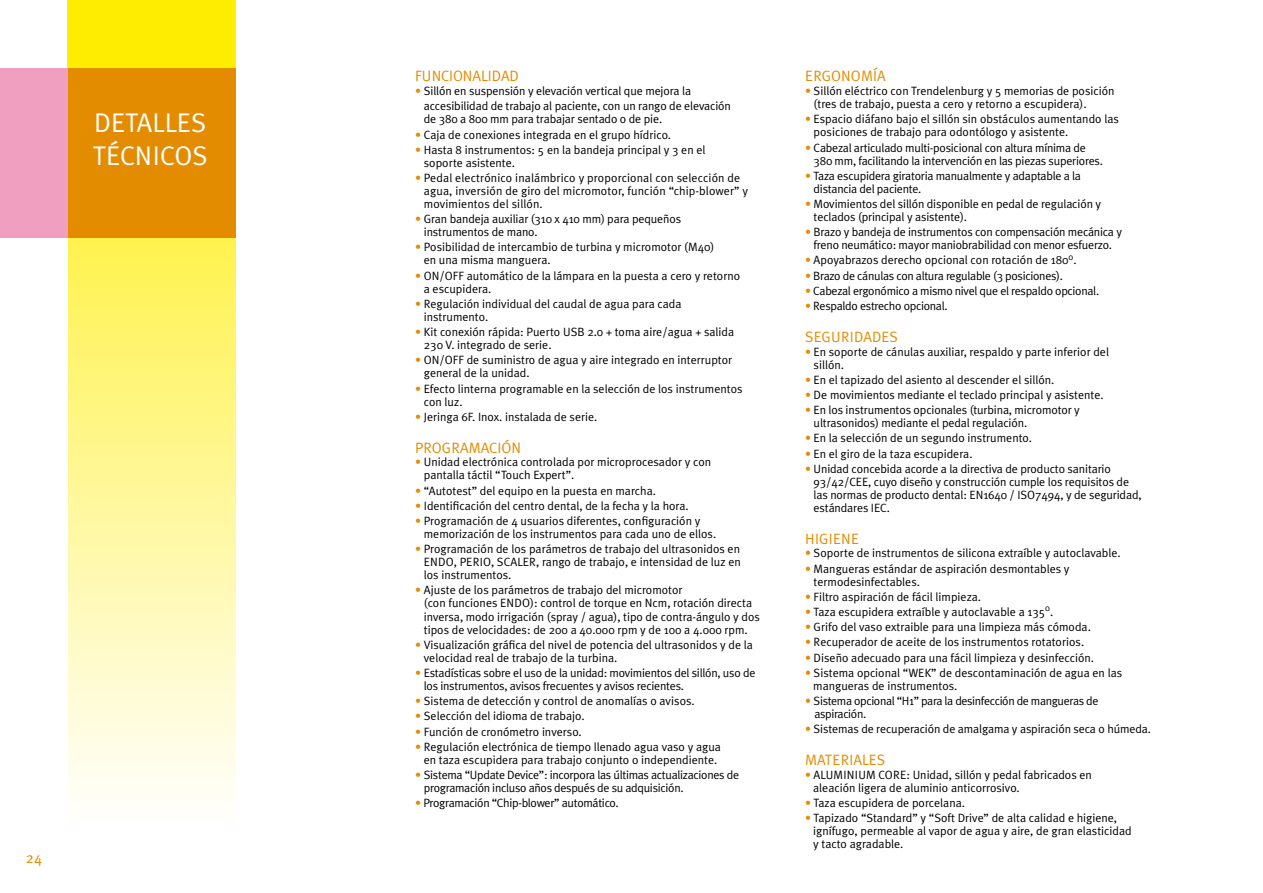
<style>
.page{position:relative;width:1263px;height:893px;background:#fff}
.page>*{position:absolute;margin:0;border:0;box-sizing:border-box;transform-origin:0 0}
.t1{font:27px/32.4px "Meta Plus Normal";color:#fff}
.t2{font:15px "Meta Plus Normal";color:#e48c00}
.t3{font:15px "Meta Plus Normal";letter-spacing:.025em;color:#e48c00}
.t4{font:12px/13px "Meta Plus Normal";color:#000}
.t5{font:12px/13px "Meta Plus Normal";letter-spacing:-.02em;color:#000}
.t6{font:12px/13px "Meta Plus Normal";letter-spacing:-.025em;color:#000}
.t7{font:12px/13px "Meta Plus Normal";letter-spacing:-.03em;color:#000}
.s1{color:#e48c00}
</style>
<div class="page">
<svg style="left:68px;top:0;width:168px;height:795px;background:#fef7a0"></svg>
<div style="left:67px;top:0;width:168px;height:236px;background:#ffed00"></div>
<div style="left:0;top:68px;width:236px;height:169px;background:#f19fc1"></div>
<div style="left:68px;top:68px;width:168px;height:169px;background:#e48c00"></div>
<h1 class="t1" style="left:93px;top:106px;width:116px">DETALLES<br>TÉCNICOS</h1>
<p class="t2" style="left:26px;top:849px;width:18px">24</p>
<p class="t2" style="left:415px;top:68px;width:105px">FUNCIONALIDAD</p>
<p class="t4" style="left:424px;top:83px;width:309px;line-height:15.1px;text-indent:-9px"><span class="s1">•</span> Sillón en suspensión y elevación vertical que mejora la accesibilidad de trabajo al paciente, con un rango de elevación</p>
<p class="t4" style="left:424px;top:112px;width:240px">de 380 a 800 mm para trabajar sentado o de pie.</p>
<p class="t4" style="left:415px;top:128px;width:257px"><span class="s1">•</span> Caja de conexiones integrada en el grupo hídrico.</p>
<p class="t4" style="left:424px;top:143px;width:283px;text-indent:-9px"><span class="s1">•</span> Hasta 8 instrumentos: 5 en la bandeja principal y 3 en el soporte asistente.</p>
<p class="t4" style="left:424px;top:171px;width:326px;text-indent:-9px"><span class="s1">•</span> Pedal electrónico inalámbrico y proporcional con selección de agua, inversión de giro del micromotor, función “chip-blower” y movimientos del sillón.</p>
<p class="t4" style="left:424px;top:212px;width:259px;text-indent:-9px"><span class="s1">•</span> Gran bandeja auxiliar (310 x 410 mm) para pequeños instrumentos de mano.</p>
<p class="t4" style="left:424px;top:241px;width:292px;text-indent:-9px"><span class="s1">•</span> Posibilidad de intercambio de turbina y micromotor (M40) en una misma manguera.</p>
<p class="t4" style="left:424px;top:269px;width:318px;text-indent:-9px"><span class="s1">•</span> ON/OFF automático de la lámpara en la puesta a cero y retorno a escupidera.</p>
<p class="t4" style="left:424px;top:297px;width:259px;text-indent:-9px"><span class="s1">•</span> Regulación individual del caudal de agua para cada instrumento.</p>
<p class="t4" style="left:424px;top:325px;width:312px;text-indent:-9px"><span class="s1">•</span> Kit conexión rápida: Puerto USB 2.0 + toma aire/agua + salida<br>230 V. integrado de serie.</p>
<p class="t4" style="left:424px;top:353px;width:310px;text-indent:-9px"><span class="s1">•</span> ON/OFF de suministro de agua y aire integrado en interruptor general de la unidad.</p>
<p class="t4" style="left:424px;top:382px;width:320px;text-indent:-9px"><span class="s1">•</span> Efecto linterna programable en la selección de los instrumentos con luz.</p>
<p class="t4" style="left:415px;top:410px;width:184px"><span class="s1">•</span> Jeringa 6F. Inox. instalada de serie.</p>
<p class="t2" style="left:415px;top:439px;width:107px">PROGRAMACIÓN</p>
<p class="t4" style="left:424px;top:455px;width:289px;text-indent:-9px"><span class="s1">•</span> Unidad electrónica controlada por microprocesador y con pantalla táctil “Touch Expert”.</p>
<p class="t4" style="left:415px;top:484px;width:242px"><span class="s1">•</span> “Autotest” del equipo en la puesta en marcha.</p>
<p class="t4" style="left:415px;top:499px;width:275px"><span class="s1">•</span> Identificación del centro dental, de la fecha y la hora.</p>
<p class="t4" style="left:424px;top:514px;width:294px;text-indent:-9px"><span class="s1">•</span> Programación de 4 usuarios diferentes, configuración y memorización de los instrumentos para cada uno de ellos.</p>
<p class="t4" style="left:424px;top:542px;width:318px;text-align:justify;text-indent:-9px"><span class="s1">•</span> Programación de los parámetros de trabajo del ultrasonidos en ENDO, PERIO, SCALER, rango de trabajo, e intensidad de luz en los instrumentos.</p>
<p class="t4" style="left:424px;top:584px;width:338px;text-indent:-9px"><span class="s1">•</span> Ajuste de los parámetros de trabajo del micromotor<br>(con funciones ENDO): control de torque en Ncm, rotación directa inversa, modo irrigación (spray / agua), tipo de contra-ángulo y dos tipos de velocidades: de 200 a 40.000 rpm y de 100 a 4.000 rpm.</p>
<p class="t4" style="left:424px;top:638px;width:331px;text-indent:-9px"><span class="s1">•</span> Visualización gráfica del nivel de potencia del ultrasonidos y de la velocidad real de trabajo de la turbina.</p>
<p class="t5" style="left:424px;top:666px;width:333px;text-indent:-9px"><span class="s1">•</span> Estadísticas sobre el uso de la unidad: movimientos del sillón, uso de los instrumentos, avisos frecuentes y avisos recientes.</p>
<p class="t4" style="left:415px;top:694px;width:281px"><span class="s1">•</span> Sistema de detección y control de anomalías o avisos.</p>
<p class="t4" style="left:415px;top:710px;width:171px"><span class="s1">•</span> Selección del idioma de trabajo.</p>
<p class="t4" style="left:415px;top:725px;width:168px"><span class="s1">•</span> Función de cronómetro inverso.</p>
<p class="t4" style="left:415px;top:740px;width:307px;text-align:center"><span class="s1">•</span> Regulación electrónica de tiempo llenado agua vaso y agua en taza escupidera para trabajo conjunto o independiente.</p>
<p class="t6" style="left:424px;top:768px;width:317px;text-indent:-9px"><span class="s1">•</span> Sistema “Update Device”: incorpora las últimas actualizaciones de programación incluso años después de su adquisición.</p>
<p class="t6" style="left:415px;top:796px;width:205px"><span class="s1">•</span> Programación “Chip-blower” automático.</p>
<p class="t2" style="left:805px;top:68px;width:82px">ERGONOMÍA</p>
<p class="t4" style="left:814px;top:84px;width:302px;text-indent:-9px"><span class="s1">•</span> Sillón eléctrico con Trendelenburg y 5 memorias de posición (tres de trabajo, puesta a cero y retorno a escupidera).</p>
<p class="t4" style="left:814px;top:112px;width:307px;text-indent:-9px"><span class="s1">•</span> Espacio diáfano bajo el sillón sin obstáculos aumentando las posiciones de trabajo para odontólogo y asistente.</p>
<p class="t5" style="left:814px;top:141px;width:291px;text-indent:-9px"><span class="s1">•</span> Cabezal articulado multi-posicional con altura mínima de<br>380 mm, facilitando la intervención en las piezas superiores.</p>
<p class="t5" style="left:814px;top:169px;width:269px;text-indent:-9px"><span class="s1">•</span> Taza escupidera giratoria manualmente y adaptable a la distancia del paciente.</p>
<p class="t4" style="left:814px;top:197px;width:289px;text-indent:-9px"><span class="s1">•</span> Movimientos del sillón disponible en pedal de regulación y teclados (principal y asistente).</p>
<p class="t4" style="left:805px;top:225px;width:318px;text-align:center"><span class="s1">•</span> Brazo y bandeja de instrumentos con compensación mecánica y freno neumático: mayor maniobrabilidad con menor esfuerzo.</p>
<p class="t4" style="left:805px;top:254px;width:273px"><span class="s1">•</span> Apoyabrazos derecho opcional con rotación de 180<sup>0</sup>.</p>
<p class="t6" style="left:805px;top:269px;width:259px"><span class="s1">•</span> Brazo de cánulas con altura regulable (3 posiciones).</p>
<p class="t6" style="left:805px;top:284px;width:296px"><span class="s1">•</span> Cabezal ergonómico a mismo nivel que el respaldo opcional.</p>
<p class="t6" style="left:805px;top:299px;width:144px"><span class="s1">•</span> Respaldo estrecho opcional.</p>
<p class="t2" style="left:805px;top:328px;width:94px">SEGURIDADES</p>
<p class="t4" style="left:814px;top:345px;width:297px;text-indent:-9px"><span class="s1">•</span> En soporte de cánulas auxiliar, respaldo y parte inferior del sillón.</p>
<p class="t4" style="left:805px;top:373px;width:251px"><span class="s1">•</span> En el tapizado del asiento al descender el sillón.</p>
<p class="t4" style="left:805px;top:388px;width:300px"><span class="s1">•</span> De movimientos mediante el teclado principal y asistente.</p>
<p class="t4" style="left:814px;top:403px;width:268px;text-indent:-9px"><span class="s1">•</span> En los instrumentos opcionales (turbina, micromotor y ultrasonidos) mediante el pedal regulación.</p>
<p class="t4" style="left:805px;top:431px;width:228px"><span class="s1">•</span> En la selección de un segundo instrumento.</p>
<p class="t4" style="left:805px;top:447px;width:169px"><span class="s1">•</span> En el giro de la taza escupidera.</p>
<p class="t4" style="left:814px;top:462px;width:329px;text-indent:-9px"><span class="s1">•</span> Unidad concebida acorde a la directiva de producto sanitario 93/42/CEE, cuyo diseño y construcción cumple los requisitos de las normas de producto dental: EN1640 / ISO7494, y de seguridad, estándares IEC.</p>
<p class="t3" style="left:805px;top:530px;width:55px">HIGIENE</p>
<p class="t4" style="left:805px;top:547px;width:317px"><span class="s1">•</span> Soporte de instrumentos de silicona extraíble y autoclavable.</p>
<p class="t4" style="left:814px;top:562px;width:257px;text-indent:-9px"><span class="s1">•</span> Mangueras estándar de aspiración desmontables y termodesinfectables.</p>
<p class="t4" style="left:805px;top:590px;width:177px"><span class="s1">•</span> Filtro aspiración de fácil limpieza.</p>
<p class="t4" style="left:805px;top:605px;width:250px"><span class="s1">•</span> Taza escupidera extraíble y autoclavable a 135<sup>0</sup>.</p>
<p class="t4" style="left:805px;top:620px;width:287px"><span class="s1">•</span> Grifo del vaso extraible para una limpieza más cómoda.</p>
<p class="t4" style="left:805px;top:635px;width:281px"><span class="s1">•</span> Recuperador de aceite de los instrumentos rotatorios.</p>
<p class="t4" style="left:805px;top:651px;width:290px"><span class="s1">•</span> Diseño adecuado para una fácil limpieza y desinfección.</p>
<p class="t4" style="left:813px;top:666px;width:310px;text-indent:-8px"><span class="s1">•</span> Sistema opcional “WEK” de descontaminación de agua en las mangueras de instrumentos.</p>
<p class="t7" style="left:814px;top:694px;width:285px;text-indent:-9px"><span class="s1">•</span> Sistema opcional “H1” para la desinfección de mangueras de aspiración.</p>
<p class="t4" style="left:805px;top:722px;width:347px"><span class="s1">•</span> Sistemas de recuperación de amalgama y aspiración seca o húmeda.</p>
<p class="t2" style="left:805px;top:751px;width:82px">MATERIALES</p>
<p class="t4" style="left:813px;top:768px;width:280px;text-indent:-8px"><span class="s1">•</span> ALUMINIUM CORE: Unidad, sillón y pedal fabricados en aleación ligera de aluminio anticorrosivo.</p>
<p class="t4" style="left:805px;top:796px;width:161px"><span class="s1">•</span> Taza escupidera de porcelana.</p>
<p class="t4" style="left:813px;top:811px;width:320px;text-indent:-8px"><span class="s1">•</span> Tapizado “Standard” y “Soft Drive” de alta calidad e higiene, ignífugo, permeable al vapor de agua y aire, de gran elasticidad y tacto agradable.</p>
</div>
